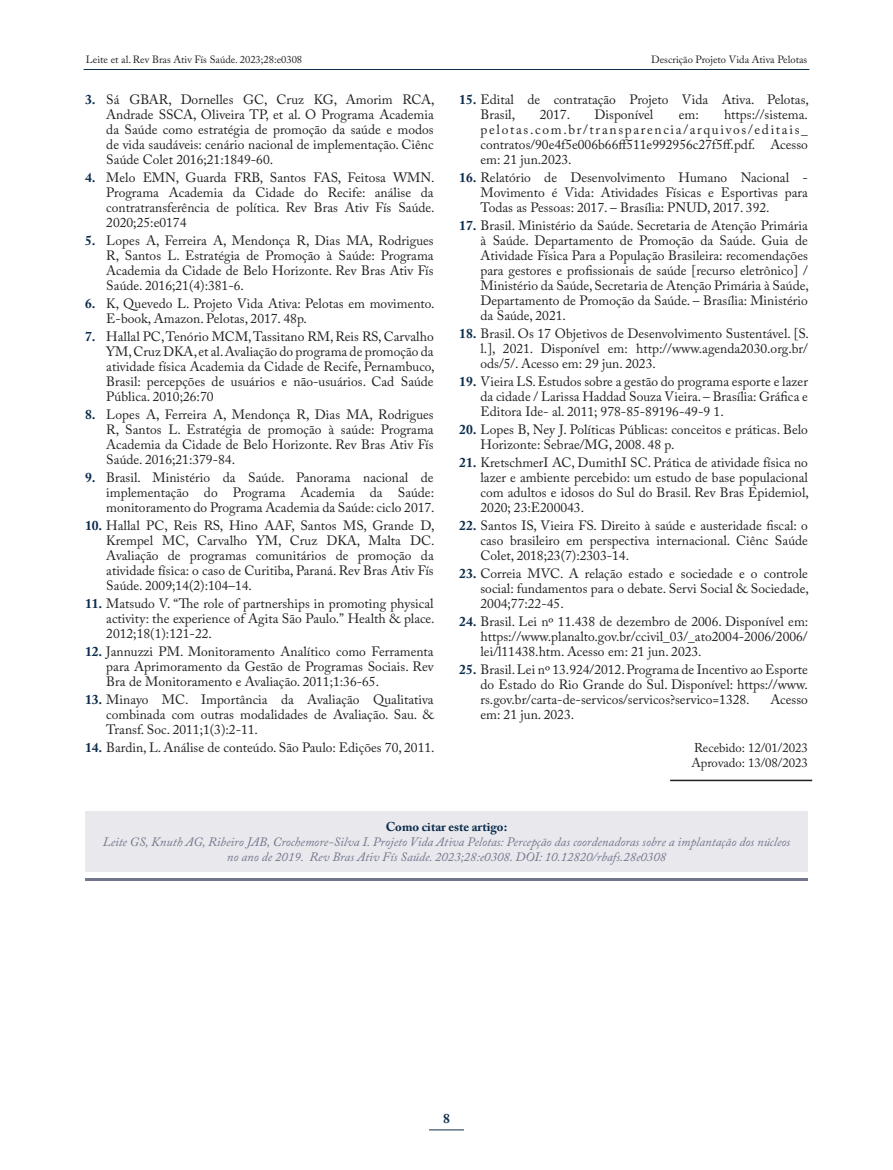
<style>
.page{position:relative;width:893px;height:1170px;background:#fff}
.page>*{position:absolute;margin:0;border:0;box-sizing:border-box;transform-origin:0 0}
.t1{font:13.5px/15px "Adobe Caslon Pro";color:#231f20;text-align:justify}
.t2{font:700 13.5px "Adobe Caslon Pro";color:#0b2b4b}
.t3{font:italic 12.75px/15px "Adobe Caslon Pro";color:#72768d;text-align:center}
.t4{font:12.75px/15px "Adobe Caslon Pro";color:#231f20}
.t5{font:700 12.75px "Adobe Caslon Pro";color:#0b2b4b}
.t6{font:10.5px "Adobe Caslon Pro";color:#231f20}
.s1{font-weight:700;color:#0b2b4b}
</style>
<div class="page">
<hr style="left:429px;top:1129px;width:35px;height:1px;background:#0b2b4b">
<hr style="left:84px;top:69px;width:725px;height:1px;background:#0b2b4b">
<div style="left:85px;top:810px;width:723px;height:61px;background:#e9e9ed"></div>
<hr style="left:85px;top:877px;width:723px;height:3px;background:#72768d">
<hr style="left:670px;top:779px;width:142px;height:2px;background:#231f20">
<p class="t6" style="left:86px;top:53px;width:218px">Leite et al. Rev Bras Ativ Fís Saúde. 2023;28:e0308</p>
<p class="t6" style="left:651px;top:53px;width:157px">Descrição Projeto Vida Ativa Pelotas</p>
<p class="t1" style="left:106px;top:91px;width:330px;text-indent:-21px"><span class="s1">3.</span> Sá GBAR, Dornelles GC, Cruz KG, Amorim RCA, Andrade SSCA, Oliveira TP, et al. O Programa Academia da Saúde como estratégia de promoção da saúde e modos de vida saudáveis: cenário nacional de implementação. Ciênc Saúde Colet 2016;21:1849-60.</p>
<p class="t1" style="left:106px;top:169px;width:330px;text-indent:-21px"><span class="s1">4.</span> Melo EMN, Guarda FRB, Santos FAS, Feitosa WMN.<br>Programa Academia da Cidade do Recife: análise da contratransferência de política. Rev Bras Ativ Fís Saúde.<br>2020;25:e0174</p>
<p class="t1" style="left:106px;top:232px;width:329px;text-indent:-21px"><span class="s1">5.</span> Lopes A, Ferreira A, Mendonça R, Dias MA, Rodrigues R, Santos L. Estratégia de Promoção à Saúde: Programa Academia da Cidade de Belo Horizonte. Rev Bras Ativ Fís Saúde. 2016;21(4):381-6.</p>
<p class="t1" style="left:106px;top:295px;width:330px;text-indent:-21px"><span class="s1">6.</span> K, Quevedo L. Projeto Vida Ativa: Pelotas em movimento.<br>E-book, Amazon. Pelotas, 2017. 48p.</p>
<p class="t1" style="left:106px;top:328px;width:330px;text-indent:-21px"><span class="s1">7.</span> Hallal PC, Tenório MCM, Tassitano RM, Reis RS, Carvalho YM, Cruz DKA, et al. Avaliação do programa de promoção da atividade física Academia da Cidade de Recife, Pernambuco, Brasil: percepções de usuários e não-usuários. Cad Saúde Pública. 2010;26:70</p>
<p class="t1" style="left:106px;top:406px;width:329px;text-indent:-21px"><span class="s1">8.</span> Lopes A, Ferreira A, Mendonça R, Dias MA, Rodrigues R, Santos L. Estratégia de promoção à saúde: Programa Academia da Cidade de Belo Horizonte. Rev Bras Ativ Fís Saúde. 2016;21:379-84.</p>
<p class="t1" style="left:106px;top:469px;width:330px;text-indent:-21px"><span class="s1">9.</span> Brasil. Ministério da Saúde. Panorama nacional de implementação do Programa Academia da Saúde: monitoramento do Programa Academia da Saúde: ciclo 2017.</p>
<p class="t1" style="left:106px;top:517px;width:330px;text-indent:-21px"><span class="s1">10.</span> Hallal PC, Reis RS, Hino AAF, Santos MS, Grande D, Krempel MC, Carvalho YM, Cruz DKA, Malta DC.<br>Avaliação de programas comunitários de promoção da atividade física: o caso de Curitiba, Paraná. Rev Bras Ativ Fís Saúde. 2009;14(2):104–14.</p>
<p class="t1" style="left:106px;top:595px;width:330px;text-indent:-21px"><span class="s1">11.</span> Matsudo V. “The role of partnerships in promoting physical activity: the experience of Agita São Paulo.” Health &amp; place.<br>2012;18(1):121-22.</p>
<p class="t1" style="left:106px;top:643px;width:329px;text-indent:-21px"><span class="s1">12.</span> Jannuzzi PM. Monitoramento Analítico como Ferramenta para Aprimoramento da Gestão de Programas Sociais. Rev Bra de Monitoramento e Avaliação. 2011;1:36-65.</p>
<p class="t1" style="left:106px;top:691px;width:329px;text-indent:-21px"><span class="s1">13.</span> Minayo MC. Importância da Avaliação Qualitativa combinada com outras modalidades de Avaliação. Sau. &amp; Transf. Soc. 2011;1(3):2-11.</p>
<p class="t1" style="left:85px;top:739px;width:351px"><span class="s1">14.</span> Bardin, L. Análise de conteúdo. São Paulo: Edições 70, 2011.</p>
<p class="t1" style="left:480px;top:91px;width:330px;text-indent:-21px"><span class="s1">15.</span> Edital de contratação Projeto Vida Ativa. Pelotas,<br>Brasil,</p>
<p class="t1" style="left:480px;top:106px;width:329px;text-indent:243px">https://sistema. pelotas.com.br/transparencia/arquivos/editais_ contratos/90e4f5e006b66ff511e992956c27f5ff.pdf. Acesso em: 21 jun.2023.</p>
<p class="t1" style="left:480px;top:169px;width:329px;text-indent:-21px"><span class="s1">16.</span> Relatório de Desenvolvimento Humano Nacional - Movimento é Vida: Atividades Físicas e Esportivas para Todas as Pessoas: 2017. – Brasília: PNUD, 2017. 392.</p>
<p class="t1" style="left:480px;top:217px;width:330px;text-indent:-21px"><span class="s1">17.</span> Brasil. Ministério da Saúde. Secretaria de Atenção Primária à Saúde. Departamento de Promoção da Saúde. Guia de Atividade Física Para a População Brasileira: recomendações para gestores e profissionais de saúde [recurso eletrônico] / Ministério da Saúde, Secretaria de Atenção Primária à Saúde, Departamento de Promoção da Saúde. – Brasília: Ministério da Saúde, 2021.</p>
<p class="t1" style="left:480px;top:325px;width:330px;text-indent:-21px"><span class="s1">18.</span> Brasil. Os 17 Objetivos de Desenvolvimento Sustentável. [S. l.], 2021. Disponível em: http://www.agenda2030.org.br/ ods/5/. Acesso em: 29 jun. 2023.</p>
<p class="t1" style="left:480px;top:373px;width:329px;text-indent:-21px"><span class="s1">19.</span> Vieira LS. Estudos sobre a gestão do programa esporte e lazer da cidade / Larissa Haddad Souza Vieira. – Brasília: Gráfica e Editora Ide- al. 2011; 978-85-89196-49-9 1.</p>
<p class="t1" style="left:480px;top:421px;width:329px;text-indent:-21px"><span class="s1">20.</span> Lopes B, Ney J. Políticas Públicas: conceitos e práticas. Belo<br>Horizonte: Sebrae/MG, 2008. 48 p.</p>
<p class="t1" style="left:480px;top:454px;width:330px;text-indent:-21px"><span class="s1">21.</span> KretschmerI AC, DumithI SC. Prática de atividade física no lazer e ambiente percebido: um estudo de base populacional com adultos e idosos do Sul do Brasil. Rev Bras Epidemiol, 2020; 23:E200043.</p>
<p class="t1" style="left:480px;top:517px;width:329px;text-indent:-21px"><span class="s1">22.</span> Santos IS, Vieira FS. Direito à saúde e austeridade fiscal: o caso brasileiro em perspectiva internacional. Ciênc Saúde Colet, 2018;23(7):2303-14.</p>
<p class="t1" style="left:480px;top:565px;width:330px;text-indent:-21px"><span class="s1">23.</span> Correia MVC. A relação estado e sociedade e o controle social: fundamentos para o debate. Servi Social &amp; Sociedade, 2004;77:22-45.</p>
<p class="t1" style="left:480px;top:613px;width:329px;text-indent:-21px"><span class="s1">24.</span> Brasil. Lei nº 11.438 de dezembro de 2006. Disponível em: https://www.planalto.gov.br/ccivil_03/_ato2004-2006/2006/ lei/l11438.htm. Acesso em: 21 jun. 2023.</p>
<p class="t1" style="left:480px;top:661px;width:329px;text-indent:-21px"><span class="s1">25.</span> Brasil. Lei nº 13.924/2012. Programa de Incentivo ao Esporte do Estado do Rio Grande do Sul. Disponível: https://www. rs.gov.br/carta-de-servicos/servicos?servico=1328.</p>
<p class="t1" style="left:540px;top:106px;width:32px">2017.</p>
<p class="t1" style="left:595px;top:106px;width:60px">Disponível</p>
<p class="t1" style="left:679px;top:106px;width:22px">em:</p>
<p class="t1" style="left:770px;top:691px;width:39px">Acesso</p>
<p class="t1" style="left:480px;top:706px;width:95px">em: 21 jun. 2023.</p>
<p class="t4" style="left:691px;top:740px;width:118px">Recebido: 12/01/2023<br>Aprovado: 13/08/2023</p>
<p class="t5" style="left:386px;top:819px;width:123px">Como citar este artigo:</p>
<p class="t3" style="left:103px;top:834px;width:689px">Leite GS, Knuth AG, Ribeiro JAB, Crochemore-Silva I. Projeto Vida Ativa Pelotas: Percepção das coordenadoras sobre a implantação dos núcleos no ano de 2019. Rev Bras Ativ Fís Saúde. 2023;28:e0308. DOI: 10.12820/rbafs.28e0308</p>
<p class="t2" style="left:443px;top:1110px;width:8px">8</p>
</div>
